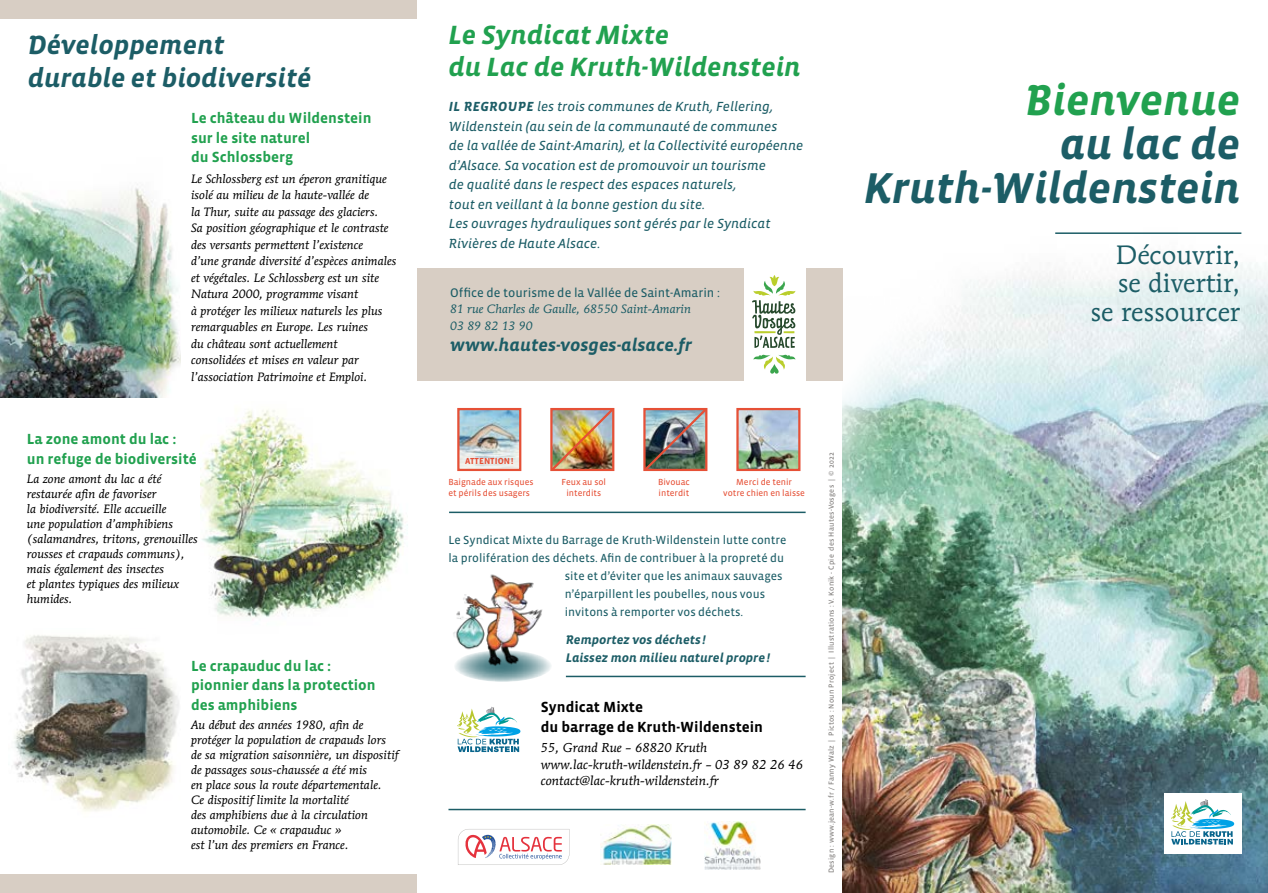
<style>
.page{position:relative;width:1268px;height:893px;background:#fff}
.page>*{position:absolute;margin:0;border:0;box-sizing:border-box;transform-origin:0 0}
.t1{font:44.1px/44.1px "Vista Sans Alt Bold Ita";color:#1c5d66;text-align:right}
.t2{font:44.1px "Vista Sans Alt Bold Ita";color:#21a14f}
.t3{font:27px/32.4px "Vista Sans Alt Bold Ita";color:#21a14f}
.t4{font:27px/32.4px "Vista Sans Alt Bold Ita";color:#1c5d66}
.t5{font:26.4px/28.5px "Mendoza Roman";color:#1c5d66;text-align:right}
.t6{font:18px "Vista Sans Alt Bold Ita";color:#1c5d66}
.t7{font:700 15px/19.5px "Vista Sans";color:#21a14f}
.t8{font:700 15px/19.5px "Vista Sans";color:#000}
.t9{font:13.5px/19.5px "Vista Sans Alt Reg Ita";color:#1c5d66}
.t10{font:italic 12.75px/16.5px "Mendoza Roman";color:#000}
.t11{font:12.75px/18px "Vista Sans Alt Bold Ita";color:#1c5d66}
.t12{font:12.75px "Vista Sans Reg";color:#1c5d66}
.t13{font:italic 12px/15px "Mendoza Roman";color:#000}
.t14{font:12px "Vista Sans Reg";color:#1c5d66}
.t15{font:italic 12px/16.5px "Mendoza Roman";color:#1c5d66}
.t16{font:9px/10.5px "Vista Sans Reg";color:#e65036}
.t17{font:700 9px "Vista Sans";color:#e65036}
.t18{font:7.5px "Vista Sans Reg";letter-spacing:.03em;color:#7f7c7a}
.s1{font-family:"Vista Sans Alt Bold Ita"}
</style>
<div class="page">
<div style="left:417px;top:268px;width:425px;height:113px;background:#d8cec4"></div>
<div style="left:0;top:0;width:417px;height:18px;background:#d8cec4"></div>
<div style="left:0;top:875px;width:417px;height:18px;background:#d8cec4"></div>
<img style="left:842px;top:232px;width:425px;height:661px">
<img style="left:201px;top:410px;width:207px;height:208px">
<img style="left:0;top:184px;width:181px;height:213px">
<img style="left:14px;top:635px;width:165px;height:177px">
<hr style="left:449px;top:512px;width:356px;height:1px;background:#1c5d66">
<hr style="left:1054px;top:232px;width:187px;height:2px;background:#1c5d66">
<hr style="left:565px;top:676px;width:240px;height:1px;background:#1c5d66">
<svg style="left:453px;top:650px;width:99px;height:32px"></svg>
<img style="left:453px;top:574px;width:93px;height:97px">
<hr style="left:448px;top:809px;width:357px;height:1px;background:#1c5d66">
<svg style="left:457px;top:707px;width:63px;height:45px"></svg>
<img style="left:600px;top:824px;width:71px;height:41px">
<svg style="left:458px;top:829px;width:111px;height:36px"></svg>
<img style="left:704px;top:822px;width:56px;height:48px">
<div style="left:1163px;top:793px;width:77px;height:60px;background:#fff"></div>
<svg style="left:1171px;top:799px;width:62px;height:45px"></svg>
<img style="left:460px;top:411px;width:58px;height:57px">
<div style="left:457px;top:408px;width:64px;height:63px;border:2px solid #e65036"></div>
<img style="left:739px;top:411px;width:58px;height:57px">
<div style="left:736px;top:408px;width:64px;height:63px;border:2px solid #e65036"></div>
<img style="left:550px;top:408px;width:65px;height:64px">
<img style="left:643px;top:408px;width:65px;height:64px">
<div style="left:743px;top:265px;width:62px;height:118px;background:#fff"></div>
<svg style="left:752px;top:275px;width:43px;height:99px"></svg>
<h2 class="t4" style="left:28px;top:30px;width:285px">Développement durable et biodiversité</h2>
<h2 class="t3" style="left:448px;top:19px;width:353px">Le Syndicat Mixte<br>du Lac de Kruth-Wildenstein</h2>
<p class="t9" style="left:449px;top:97px;width:356px"><span class="s1">IL REGROUPE</span> les trois communes de Kruth, Fellering, Wildenstein (au sein de la communauté de communes<br>de la vallée de Saint-Amarin), et la Collectivité européenne d’Alsace. Sa vocation est de promouvoir un tourisme<br>de qualité dans le respect des espaces naturels,<br>tout en veillant à la bonne gestion du site.<br>Les ouvrages hydrauliques sont gérés par le Syndicat Rivières de Haute Alsace.</p>
<p class="t7" style="left:191px;top:109px;width:182px">Le château du Wildenstein sur le site naturel<br>du Schlossberg</p>
<p class="t13" style="left:191px;top:170px;width:207px;line-height:16.5px">Le Schlossberg est un éperon granitique isolé au milieu de la haute-vallée de<br>la Thur, suite au passage des glaciers.<br>Sa position géographique et le contraste des versants permettent l’existence<br>d’une grande diversité d’espèces animales et végétales. Le Schlossberg est un site Natura 2000, programme visant<br>à protéger les milieux naturels les plus remarquables en Europe. Les ruines<br>du château sont actuellement<br>consolidées et mises en valeur par l’association Patrimoine et Emploi.</p>
<p class="t12" style="left:450px;top:286px;width:271px">Office de tourisme de la Vallée de Saint-Amarin :</p>
<p class="t15" style="left:450px;top:300px;width:242px">81 rue Charles de Gaulle, 68550 Saint-Amarin<br>03 89 82 13 90</p>
<h3 class="t6" style="left:450px;top:336px;width:243px">www.hautes-vosges-alsace.fr</h3>
<p class="t7" style="left:27px;top:430px;width:171px">La zone amont du lac : un refuge de biodiversité</p>
<p class="t13" style="left:27px;top:471px;width:172px">La zone amont du lac a été restaurée afin de favoriser<br>la biodiversité. Elle accueille<br>une population d’amphibiens (salamandres, tritons, grenouilles rousses et crapauds communs), mais également des insectes<br>et plantes typiques des milieux humides.</p>
<p class="t7" style="left:191px;top:656px;width:186px">Le crapauduc du lac : pionnier dans la protection des amphibiens</p>
<p class="t13" style="left:191px;top:717px;width:209px">Au début des années 1980, afin de protéger la population de crapauds lors de sa migration saisonnière, un dispositif de passages sous-chaussée a été mis<br>en place sous la route départementale.<br>Ce dispositif limite la mortalité<br>des amphibiens due à la circulation automobile. Ce « crapauduc »<br>est l’un des premiers en France.</p>
<p class="t17" style="left:465px;top:456px;width:50px">ATTENTION!</p>
<p class="t16" style="left:448px;top:477px;width:87px">Baignade aux risques et périls des usagers</p>
<p class="t16" style="left:561px;top:477px;width:46px;text-align:center">Feux au sol interdits</p>
<p class="t16" style="left:658px;top:477px;width:33px">Bivouac interdit</p>
<p class="t16" style="left:723px;top:477px;width:83px;text-align:center">Merci de tenir<br>votre chien en laisse</p>
<p class="t14" style="left:448px;top:534px;width:339px">Le Syndicat Mixte du Barrage de Kruth-Wildenstein lutte contre</p>
<p class="t14" style="left:448px;top:552px;width:337px">la prolifération des déchets. Afin de contribuer à la propreté du</p>
<p class="t14" style="left:564px;top:570px;width:219px">site et d’éviter que les animaux sauvages</p>
<p class="t14" style="left:564px;top:588px;width:202px">n’éparpillent les poubelles, nous vous</p>
<p class="t14" style="left:564px;top:606px;width:180px">invitons à remporter vos déchets.</p>
<p class="t11" style="left:565px;top:631px;width:205px">Remportez vos déchets !<br>Laissez mon milieu naturel propre!</p>
<p class="t8" style="left:540px;top:698px;width:224px">Syndicat Mixte<br>du barrage de Kruth-Wildenstein</p>
<p class="t10" style="left:540px;top:739px;width:264px">55, Grand Rue – 68820 Kruth www.lac-kruth-wildenstein.fr – 03 89 82 26 46 contact@lac-kruth-wildenstein.fr</p>
<p class="t18" style="left:827px;top:873px;width:422px;rotate:-90deg">Design : www.jean-w.fr / Fanny Walz | Pictos : Noun Project | Illustrations : V. Konik - Cpie des Hautes-Vosges | © 2022</p>
<h1 class="t2" style="left:1024px;top:78px;width:217px">Bienvenue</h1>
<h1 class="t1" style="left:863px;top:123px;width:378px">au lac de<br>Kruth-Wildenstein</h1>
<h3 class="t5" style="left:1090px;top:240px;width:151px">Découvrir, se divertir, se ressourcer</h3>
</div>
